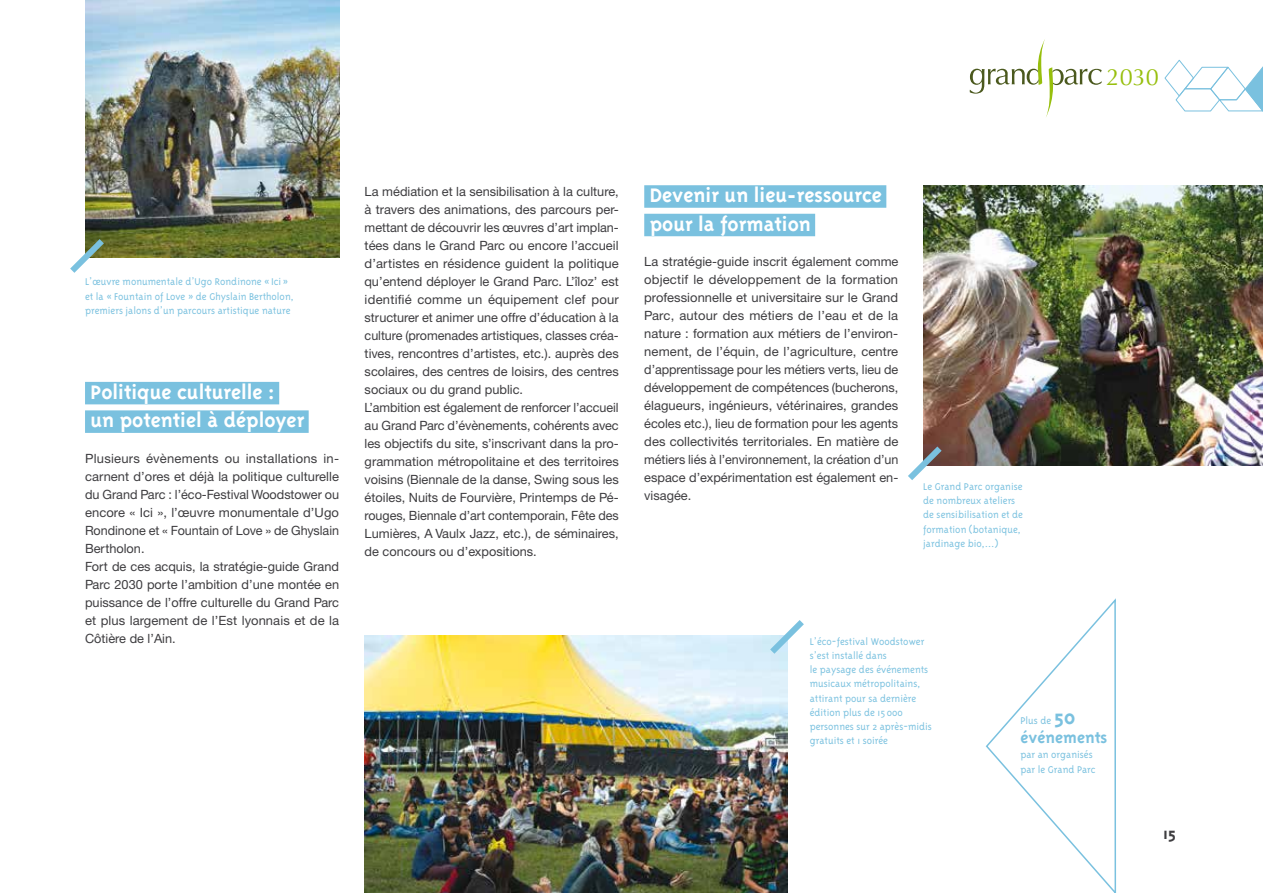
<style>
.page{position:relative;width:1263px;height:893px;background:#fff}
.page>*{position:absolute;margin:0;border:0;box-sizing:border-box;transform-origin:0 0}
.t1{font:23.55px "Optima";color:#97bf0d}
.t2{font:700 22.5px/28.5px "Triplex";color:#fff}
.t3{font:700 18px "Triplex";color:#7ac1df}
.t4{font:700 18px "Triplex";color:#3e3d40}
.t5{font:12.75px/18px "Helvetica Neue CE";color:#3e3d40}
.t6{font:300 11.25px/14.2px "Triplex";color:#7ac1df}
.s1{font-weight:700;font-size:22.5px}
</style>
<div class="page">
<img style="left:923px;top:185px;width:340px;height:281px">
<img style="left:86px;top:0;width:253px;height:257px">
<svg style="left:970px;top:39px;width:132px;height:78px"></svg>
<svg style="left:1164px;top:59px;width:99px;height:53px"></svg>
<div style="left:644px;top:185px;width:242px;height:23px;background:#7ac1df"></div>
<div style="left:644px;top:214px;width:171px;height:22px;background:#7ac1df"></div>
<div style="left:85px;top:382px;width:194px;height:22px;background:#7ac1df"></div>
<div style="left:85px;top:410px;width:224px;height:23px;background:#7ac1df"></div>
<img style="left:365px;top:636px;width:422px;height:257px">
<svg style="left:70px;top:233px;width:40px;height:40px"></svg>
<svg style="left:764px;top:620px;width:40px;height:40px"></svg>
<svg style="left:908px;top:440px;width:40px;height:40px"></svg>
<svg style="left:985px;top:598px;width:132px;height:295px"></svg>
<h1 class="t1" style="left:1106px;top:63px;width:54px">2030</h1>
<p class="t6" style="left:85px;top:275px;width:210px">L’œuvre monumentale d’Ugo Rondinone « Ici » et la « Fountain of Love » de Ghyslain Bertholon, premiers jalons d’un parcours artistique nature</p>
<h2 class="t2" style="left:91px;top:377px;width:215px">Politique culturelle :<br>un potentiel à déployer</h2>
<p class="t5" style="left:85px;top:450px;width:256px">Plusieurs évènements ou installations in&shy;carnent d’ores et déjà la politique culturelle du Grand Parc : l’éco-Festival Woodstower ou encore « Ici », l’œuvre monumentale d’Ugo Rondinone et « Fountain of Love » de Ghyslain Bertholon.<br>Fort de ces acquis, la stratégie-guide Grand Parc 2030 porte l’ambition d’une montée en puissance de l’offre culturelle du Grand Parc et plus largement de l’Est lyonnais et de la Côtière de l’Ain.</p>
<p class="t5" style="left:365px;top:183px;width:256px">La médiation et la sensibilisation à la culture, à travers des animations, des parcours per&shy;mettant de découvrir les œuvres d’art implan&shy;tées dans le Grand Parc ou encore l’accueil d’artistes en résidence guident la politique qu’entend déployer le Grand Parc. L’îloz’ est identifié comme un équipement clef pour structurer et animer une offre d’éducation à la culture (promenades artistiques, classes créa&shy;tives, rencontres d’artistes, etc.). auprès des scolaires, des centres de loisirs, des centres sociaux ou du grand public.<br>L’ambition est également de renforcer l’accueil au Grand Parc d’évènements, cohérents avec les objectifs du site, s’inscrivant dans la pro&shy;grammation métropolitaine et des territoires voisins (Biennale de la danse, Swing sous les étoiles, Nuits de Fourvière, Printemps de Pé&shy;rouges, Biennale d’art contemporain, Fête des Lumières, A Vaulx Jazz, etc.), de séminaires, de concours ou d’expositions.</p>
<h2 class="t2" style="left:644px;top:181px;width:239px">Devenir un lieu-ressource pour la formation</h2>
<p class="t5" style="left:644px;top:252px;width:256px;text-align:justify">La stratégie-guide inscrit également comme objectif le développement de la formation professionnelle et universitaire sur le Grand Parc, autour des métiers de l’eau et de la nature : formation aux métiers de l’environ&shy;nement, de l’équin, de l’agriculture, centre d’apprentissage pour les métiers verts, lieu de développement de compétences (bucherons, élagueurs, ingénieurs, vétérinaires, grandes écoles etc.), lieu de formation pour les agents des collectivités territoriales. En matière de métiers liés à l’environnement, la création d’un espace d’expérimentation est également en&shy;visagée.</p>
<p class="t6" style="left:923px;top:479px;width:101px">Le Grand Parc organise de nombreux ateliers de sensibilisation et de formation (botanique, jardinage bio,…)</p>
<p class="t6" style="left:810px;top:634px;width:124px">L’éco-festival Woodstower s’est installé dans<br>le paysage des événements musicaux métropolitains, attirant pour sa dernière édition plus de 15 000 personnes sur 2 après-midis gratuits et 1 soirée</p>
<p class="t6" style="left:1020px;top:713px;width:56px">Plus de <span class="s1">50</span></p>
<h3 class="t3" style="left:1020px;top:727px;width:89px">événements</h3>
<p class="t6" style="left:1020px;top:747px;width:77px;line-height:15px">par an organisés par le Grand Parc</p>
<h3 class="t4" style="left:1163px;top:823px;width:15px">15</h3>
</div>
